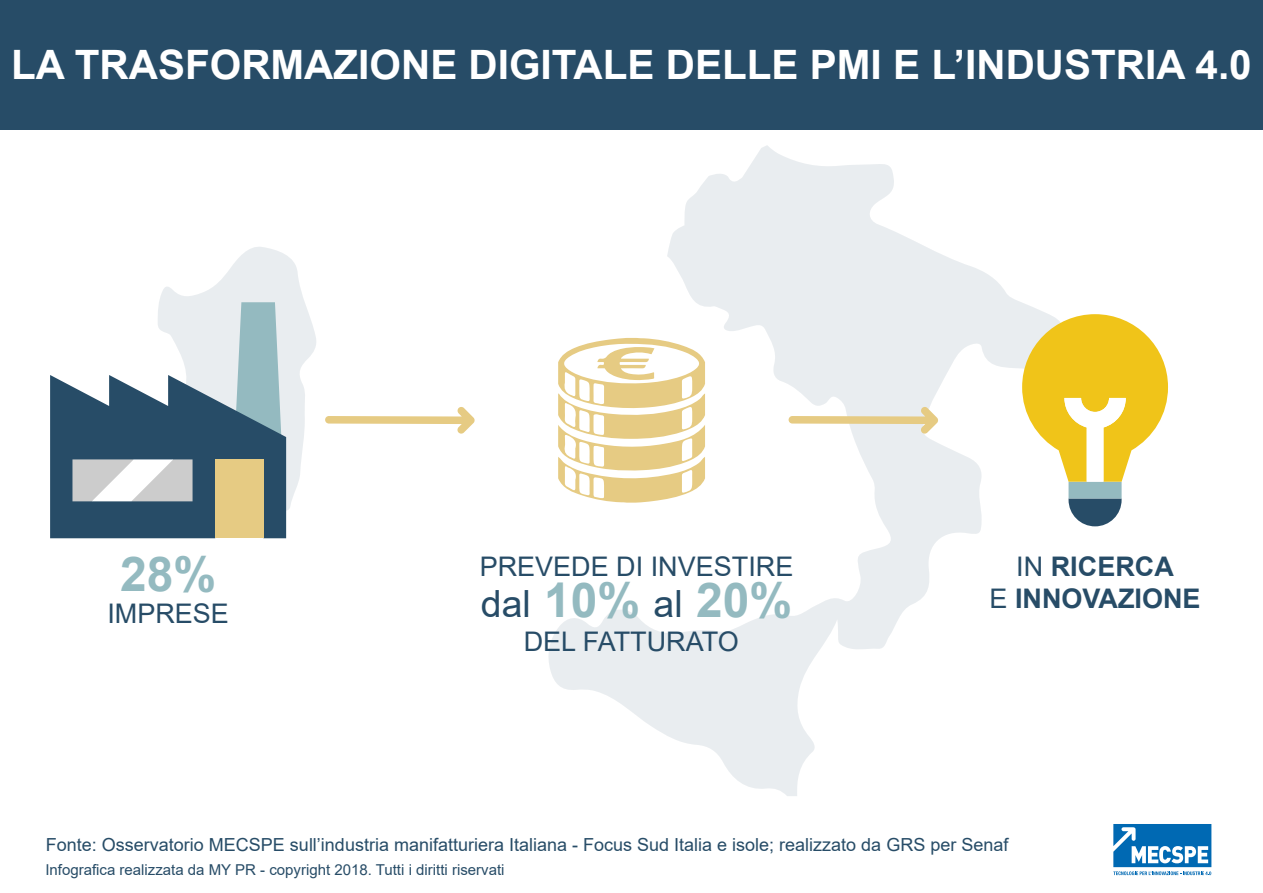
<style>
.page{position:relative;width:1263px;height:893px;background:#fff}
.page>*{position:absolute;margin:0;border:0;box-sizing:border-box;transform-origin:0 0}
.t1{font:700 48px "Arial";color:#94bac0}
.t2{font:700 40.5px "Arial";color:#fff}
.t3{font:27px "Arial";color:#274c67}
.t4{font:700 27px/32.4px "Arial";color:#274c67;text-align:center}
.t5{font:18px "Arial";color:#274c67}
.t6{font:15px "Arial";color:#274c67}
.s1{font-weight:400;font-size:37.5px;color:#274c67}
.s2{font-weight:400}
</style>
<div class="page">
<svg style="left:548px;top:145px;width:551px;height:651px"></svg>
<svg style="left:158px;top:247px;width:158px;height:292px;fill:#eceff1"></svg>
<div style="left:0;top:0;width:1263px;height:129px;background:#274c67"></div>
<svg style="left:1113px;top:824px;width:98px;height:51px"></svg>
<hr style="left:1262px;top:131px;width:1px;height:694px;background:#274c67">
<svg style="left:50px;top:302px;width:236px;height:236px"></svg>
<div style="left:215px;top:459px;width:49px;height:79px;background:#e6cb83"></div>
<svg style="left:325px;top:407px;width:150px;height:27px"></svg>
<svg style="left:788px;top:407px;width:150px;height:27px"></svg>
<svg style="left:558px;top:338px;width:147px;height:165px"></svg>
<svg style="left:1022px;top:314px;width:146px;height:212px"></svg>
<h2 class="t2" style="left:11px;top:36px;width:1242px">LA TRASFORMAZIONE DIGITALE DELLE PMI E L’INDUSTRIA 4.0</h2>
<h1 class="t1" style="left:120px;top:540px;width:98px">28%</h1>
<h3 class="t3" style="left:107px;top:594px;width:123px">IMPRESE</h3>
<h3 class="t3" style="left:480px;top:548px;width:315px">PREVEDE DI INVESTIRE</h3>
<h1 class="t1" style="left:481px;top:566px;width:313px"><span class="s1">dal</span> 10% <span class="s1">al</span> 20%</h1>
<h3 class="t3" style="left:524px;top:623px;width:217px">DEL FATTURATO</h3>
<h3 class="t4" style="left:989px;top:551px;width:213px"><span class="s2">IN</span> RICERCA<br><span class="s2">E</span> INNOVAZIONE</h3>
<p class="t5" style="left:46px;top:832px;width:964px">Fonte: Osservatorio MECSPE sull’industria manifatturiera Italiana - Focus Sud Italia e isole; realizzato da GRS per Senaf</p>
<p class="t6" style="left:45px;top:859px;width:461px">Infografica realizzata da MY PR - copyright 2018. Tutti i diritti riservati</p>
</div>
